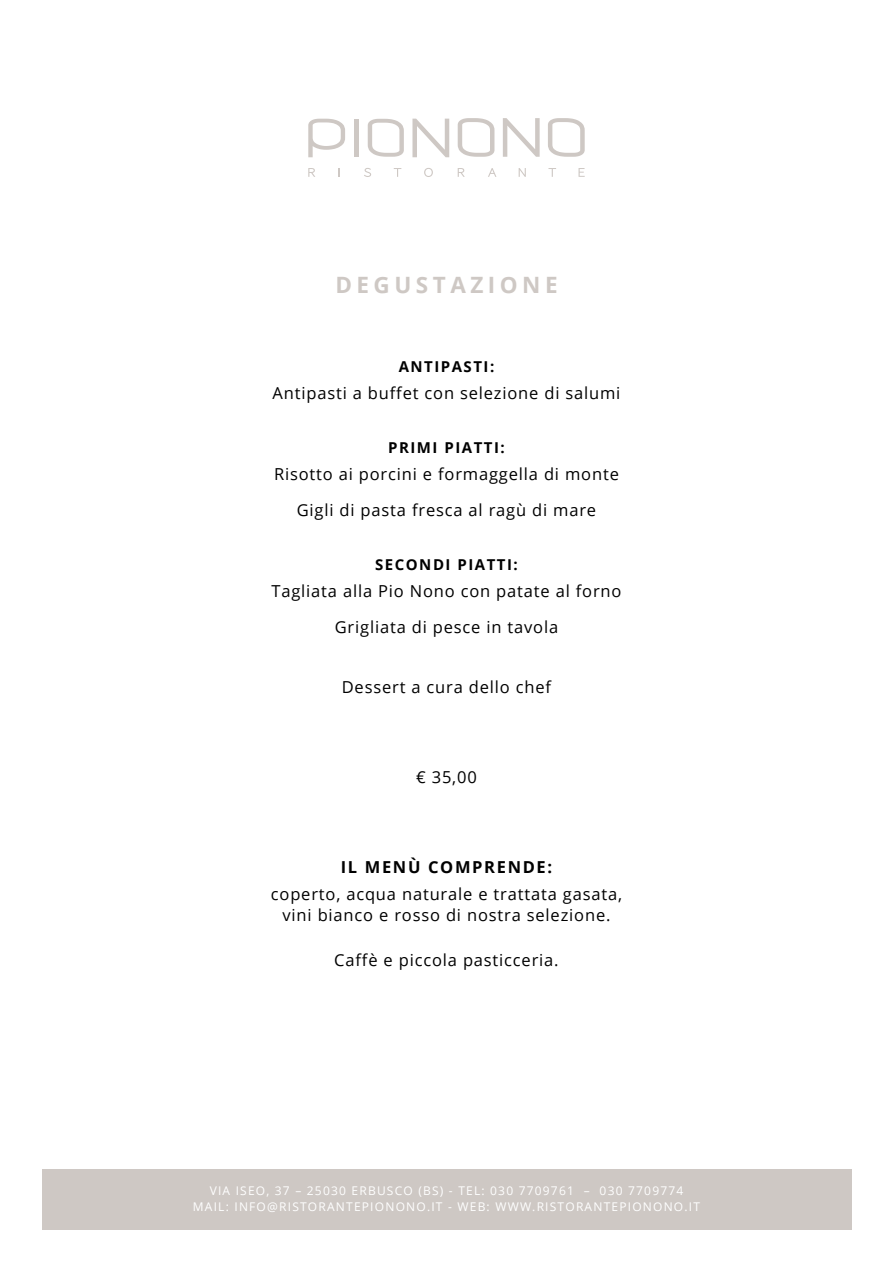
<style>
.page{position:relative;width:893px;height:1263px;background:#fff}
.page>*{position:absolute;margin:0;border:0;box-sizing:border-box;transform-origin:0 0}
.t1{font:700 22.5px "Open Sans";letter-spacing:.2em;color:#cec8c4}
.t2{font:16.5px/36px "Open Sans";letter-spacing:.05em;color:#000;text-align:center}
.t3{font:700 16.5px "Open Sans";letter-spacing:.1em;color:#000}
.t4{font:700 15px "Open Sans";letter-spacing:.1em;color:#000}
.t5{font:12px/16.5px "Open Sans";letter-spacing:.1em;color:#fff;text-align:center}
</style>
<div class="page">
<div style="left:42px;top:1169px;width:809px;height:61px;background:#cec8c4"></div>
<svg style="left:308px;top:168px;width:7px;height:9px"></svg>
<svg style="left:364px;top:168px;width:7px;height:9px"></svg>
<svg style="left:394px;top:168px;width:7px;height:9px"></svg>
<svg style="left:424px;top:168px;width:9px;height:9px"></svg>
<svg style="left:458px;top:168px;width:7px;height:9px"></svg>
<svg style="left:488px;top:168px;width:8px;height:9px"></svg>
<svg style="left:519px;top:168px;width:7px;height:9px"></svg>
<svg style="left:548px;top:168px;width:8px;height:9px"></svg>
<svg style="left:578px;top:168px;width:7px;height:9px"></svg>
<svg style="left:308px;top:119px;width:37px;height:38px"></svg>
<hr style="left:354px;top:119px;width:4px;height:38px;background:#cec8c4">
<svg style="left:368px;top:119px;width:36px;height:38px"></svg>
<svg style="left:458px;top:118px;width:36px;height:39px"></svg>
<svg style="left:503px;top:118px;width:37px;height:39px"></svg>
<svg style="left:548px;top:118px;width:37px;height:39px"></svg>
<svg style="left:412px;top:119px;width:37px;height:38px"></svg>
<h1 class="t1" style="left:335px;top:268px;width:224px">DEGUSTAZIONE</h1>
<p class="t4" style="left:399px;top:356px;width:97px">ANTIPASTI:</p>
<p class="t2" style="left:273px;top:374px;width:349px">Antipasti a buffet con selezione di salumi</p>
<p class="t4" style="left:388px;top:437px;width:118px">PRIMI PIATTI:</p>
<p class="t2" style="left:274px;top:455px;width:346px">Risotto ai porcini e formaggella di monte<br>Gigli di pasta fresca al ragù di mare</p>
<p class="t4" style="left:375px;top:554px;width:144px">SECONDI PIATTI:</p>
<p class="t2" style="left:271px;top:572px;width:352px">Tagliata alla Pio Nono con patate al forno<br>Grigliata di pesce in tavola</p>
<p class="t2" style="left:342px;top:668px;width:211px">Dessert a cura dello chef</p>
<p class="t2" style="left:416px;top:758px;width:62px">€ 35,00</p>
<p class="t3" style="left:341px;top:855px;width:213px">IL MENÙ COMPRENDE:</p>
<p class="t2" style="left:271px;top:883px;width:353px;line-height:21px">coperto, acqua naturale e trattata gasata, vini bianco e rosso di nostra selezione.</p>
<p class="t2" style="left:334px;top:941px;width:226px">Caffè e piccola pasticceria.</p>
<p class="t5" style="left:193px;top:1182px;width:509px">VIA ISEO, 37 – 25030 ERBUSCO (BS) - TEL: 030 7709761 – 030 7709774<br>MAIL: INFO@RISTORANTEPIONONO.IT - WEB: WWW.RISTORANTEPIONONO.IT</p>
</div>
